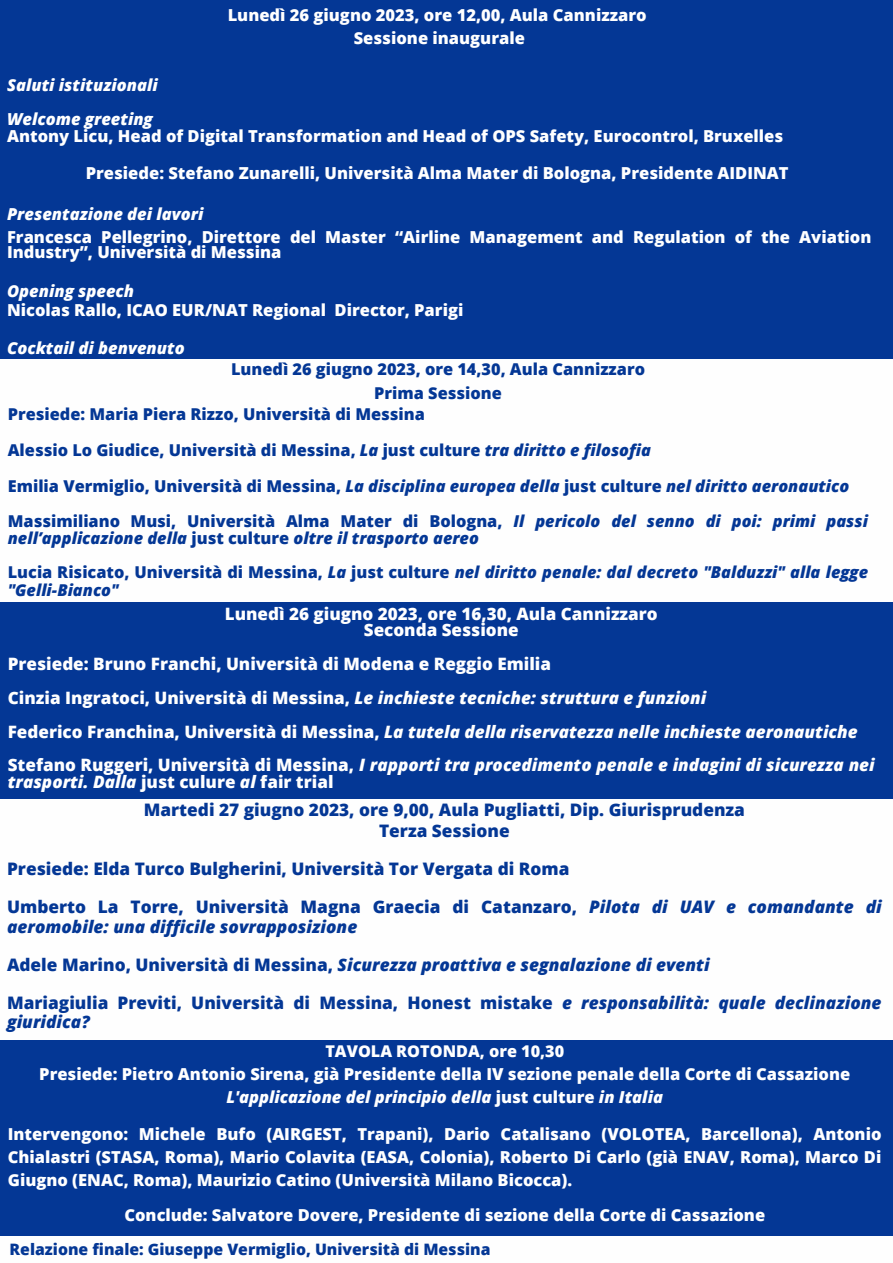
<style>
.page{position:relative;width:893px;height:1263px;background:#043795}
.page>*{position:absolute;margin:0;border:0;box-sizing:border-box;transform-origin:0 0}
.t1{font:800 17.25px/19.1px "Open Sans";color:#043795}
.t2{font:italic 800 17.25px/19.1px "Open Sans";color:#043795}
.t3{font:italic 800 17.02px/16.9px "Open Sans";color:#fff}
.t4{font:800 17.02px "Open Sans";color:#fff}
.t5{font:800 16.5px/23.1px "Open Sans";color:#fff}
.t6{font:italic 800 16.5px "Open Sans";color:#fff}
.t7{font:800 16.35px "Open Sans";color:#043795}
.t8{font:italic 800 16.35px/16.9px "Open Sans";color:#043795}
.t9{font:800 16.2px "Open Sans";color:#fff}
.t10{font:800 15.75px "Open Sans";color:#043795}
.s1{font-style:italic}
.s2{font-style:normal}
</style>
<div class="page">
<div style="left:0;top:359px;width:893px;height:242px;background:#fefefe"></div>
<div style="left:0;top:799px;width:893px;height:240px;background:#fefefe"></div>
<div style="left:0;top:1237px;width:893px;height:26px;background:#fefefe"></div>
<p class="t5" style="left:228px;top:3px;width:420px">Lunedì 26 giugno 2023, ore 12,00, Aula Cannizzaro</p>
<p class="t5" style="left:354px;top:26px;width:173px">Sessione inaugurale</p>
<p class="t6" style="left:7px;top:74px;width:152px">Saluti istituzionali</p>
<p class="t6" style="left:7px;top:107px;width:147px">Welcome greeting</p>
<p class="t5" style="left:7px;top:124px;width:778px">Antony Licu, Head of Digital Transformation and Head of OPS Safety, Eurocontrol, Bruxelles</p>
<p class="t5" style="left:86px;top:161px;width:704px">Presiede: Stefano Zunarelli, Università Alma Mater di Bologna, Presidente AIDINAT</p>
<p class="t6" style="left:7px;top:202px;width:198px">Presentazione dei lavori</p>
<p class="t5" style="left:7px;top:229px;width:866px;line-height:15.1px">Francesca Pellegrino, Direttore del Master “Airline Management and Regulation of the Aviation<br>Industry”, Università di Messina</p>
<p class="t6" style="left:7px;top:279px;width:129px">Opening speech</p>
<p class="t5" style="left:7px;top:298px;width:458px">Nicolas Rallo, ICAO EUR/NAT Regional Director, Parigi</p>
<p class="t6" style="left:7px;top:336px;width:179px">Cocktail di benvenuto</p>
<p class="t7" style="left:231px;top:357px;width:415px">Lunedì 26 giugno 2023, ore 14,30, Aula Cannizzaro</p>
<p class="t7" style="left:374px;top:381px;width:129px">Prima Sessione</p>
<p class="t7" style="left:8px;top:402px;width:419px">Presiede: Maria Piera Rizzo, Università di Messina</p>
<p class="t7" style="left:8px;top:438px;width:645px">Alessio Lo Giudice, Università di Messina, <span class="s1">La</span> just culture <span class="s1">tra diritto e filosofia</span></p>
<p class="t7" style="left:8px;top:474px;width:843px">Emilia Vermiglio, Università di Messina, <span class="s1">La disciplina europea della</span> just culture <span class="s1">nel diritto aeronautico</span></p>
<p class="t8" style="left:8px;top:512px;width:861px"><span class="s2">Massimiliano Musi, Università Alma Mater di Bologna,</span> Il pericolo del senno di poi: primi passi nell’applicazione della <span class="s2">just culture</span> oltre il trasporto aereo</p>
<p class="t8" style="left:8px;top:563px;width:862px;line-height:17.4px"><span class="s2">Lucia Risicato, Università di Messina,</span> La <span class="s2">just culture</span> nel diritto penale: dal decreto "Balduzzi" alla legge "Gelli-Bianco"</p>
<p class="t4" style="left:225px;top:601px;width:434px">Lunedì 26 giugno 2023, ore 16,30, Aula Cannizzaro</p>
<p class="t4" style="left:364px;top:618px;width:156px">Seconda Sessione</p>
<p class="t4" style="left:8px;top:652px;width:545px">Presiede: Bruno Franchi, Università di Modena e Reggio Emilia</p>
<p class="t3" style="left:8px;top:689px;width:700px"><span class="s2">Cinzia Ingratoci, Università di Messina,</span> Le inchieste tecniche: struttura e funzioni</p>
<p class="t3" style="left:8px;top:723px;width:851px"><span class="s2">Federico Franchina, Università di Messina,</span> La tutela della riservatezza nelle inchieste aeronautiche</p>
<p class="t3" style="left:8px;top:756px;width:868px"><span class="s2">Stefano Ruggeri, Università di Messina,</span> I rapporti tra procedimento penale e indagini di sicurezza nei trasporti. Dalla <span class="s2">just culure</span> al <span class="s2">fair trial</span></p>
<p class="t1" style="left:144px;top:799px;width:603px">Martedi 27 giugno 2023, ore 9,00, Aula Pugliatti, Dip. Giurisprudenza</p>
<p class="t1" style="left:379px;top:821px;width:132px">Terza Sessione</p>
<p class="t1" style="left:7px;top:859px;width:564px">Presiede: Elda Turco Bulgherini, Università Tor Vergata di Roma</p>
<p class="t2" style="left:7px;top:897px;width:876px"><span class="s2">Umberto La Torre, Università Magna Graecia di Catanzaro,</span> Pilota di UAV e comandante di aeromobile: una difficile sovrapposizione</p>
<p class="t2" style="left:7px;top:954px;width:704px"><span class="s2">Adele Marino, Università di Messina,</span> Sicurezza proattiva e segnalazione di eventi</p>
<p class="t1" style="left:7px;top:993px;width:876px">Mariagiulia Previti, Università di Messina, Honest mistake <span class="s1">e responsabilità: quale declinazione giuridica?</span></p>
<p class="t9" style="left:325px;top:1039px;width:240px">TAVOLA ROTONDA, ore 10,30</p>
<p class="t5" style="left:39px;top:1062px;width:812px">Presiede: Pietro Antonio Sirena, già Presidente della IV sezione penale della Corte di Cassazione</p>
<p class="t6" style="left:226px;top:1085px;width:438px">L'applicazione del principio della <span class="s2">just culture</span> in Italia</p>
<p class="t5" style="left:8px;top:1121px;width:875px;text-align:justify">Intervengono: Michele Bufo (AIRGEST, Trapani), Dario Catalisano (VOLOTEA, Barcellona), Antonio Chialastri (STASA, Roma), Mario Colavita (EASA, Colonia), Roberto Di Carlo (già ENAV, Roma), Marco Di Giugno (ENAC, Roma), Maurizio Catino (Università Milano Bicocca).</p>
<p class="t5" style="left:124px;top:1203px;width:642px">Conclude: Salvatore Dovere, Presidente di sezione della Corte di Cassazione</p>
<p class="t10" style="left:10px;top:1238px;width:482px">Relazione finale: Giuseppe Vermiglio, Università di Messina</p>
</div>
